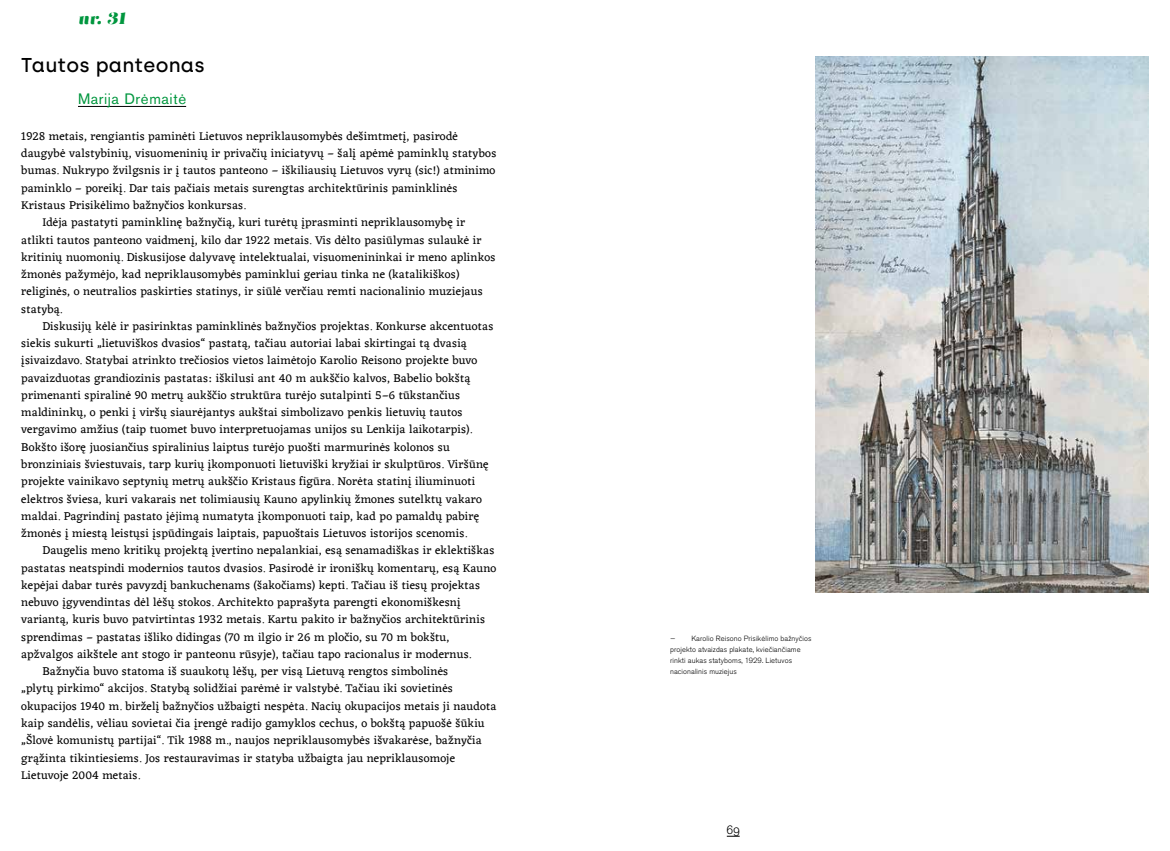
<style>
.page{position:relative;width:1170px;height:851px;background:#fff}
.page>*{position:absolute;margin:0;border:0;box-sizing:border-box;transform-origin:0 0}
.t1{font:500 20px "Archia";letter-spacing:.01em;color:#000}
.t2{font:16.25px "Salome Fine Italic 0 wt";color:#00963e}
.t3{font:15px "Akzidenz Grotesk Pro";letter-spacing:.04em;color:#00963e}
.t4{font:300 12.5px "Akzidenz Grotesk Pro";color:#000}
.t5{font:11.88px "Eczar";letter-spacing:.02em;color:#000}
.t6{font:300 7.5px/11.2px "Akzidenz Grotesk Pro";letter-spacing:.01em;color:#000}
</style>
<div class="page">
<hr style="left:78px;top:106px;width:108px;height:1px;background:#000">
<img style="left:815px;top:57px;width:333px;height:535px">
<svg style="left:726px;top:835px;width:13px;height:1px"></svg>
<h2 class="t2" style="left:78px;top:8px;width:49px">nr. 31</h2>
<h1 class="t1" style="left:21px;top:53px;width:185px">Tautos panteonas</h1>
<p class="t3" style="left:78px;top:89px;width:110px">Marija Drėmaitė</p>
<p class="t5" style="left:21px;top:128px;width:438px">1928 metais, rengiantis paminėti Lietuvos nepriklausomybės dešimtmetį, pasirodė</p>
<p class="t5" style="left:21px;top:145px;width:476px">daugybė valstybinių, visuomeninių ir privačių iniciatyvų – šalį apėmė paminklų statybos</p>
<p class="t5" style="left:21px;top:162px;width:475px">bumas. Nukrypo žvilgsnis ir į tautos panteono – iškiliausių Lietuvos vyrų (sic!) atminimo</p>
<p class="t5" style="left:21px;top:180px;width:437px">paminklo – poreikį. Dar tais pačiais metais surengtas architektūrinis paminklinės</p>
<p class="t5" style="left:21px;top:197px;width:226px">Kristaus Prisikėlimo bažnyčios konkursas.</p>
<p class="t5" style="left:43px;top:214px;width:424px">Idėja pastatyti paminklinę bažnyčią, kuri turėtų įprasminti nepriklausomybę ir</p>
<p class="t5" style="left:21px;top:231px;width:461px">atlikti tautos panteono vaidmenį, kilo dar 1922 metais. Vis dėlto pasiūlymas sulaukė ir</p>
<p class="t5" style="left:21px;top:249px;width:475px">kritinių nuomonių. Diskusijose dalyvavę intelektualai, visuomenininkai ir meno aplinkos</p>
<p class="t5" style="left:21px;top:266px;width:439px">žmonės pažymėjo, kad nepriklausomybės paminklui geriau tinka ne (katalikiškos)</p>
<p class="t5" style="left:21px;top:283px;width:463px">religinės, o neutralios paskirties statinys, ir siūlė verčiau remti nacionalinio muziejaus</p>
<p class="t5" style="left:21px;top:300px;width:42px">statybą.</p>
<p class="t5" style="left:43px;top:318px;width:452px">Diskusijų kėlė ir pasirinktas paminklinės bažnyčios projektas. Konkurse akcentuotas</p>
<p class="t5" style="left:21px;top:335px;width:447px">siekis sukurti „lietuviškos dvasios“ pastatą, tačiau autoriai labai skirtingai tą dvasią</p>
<p class="t5" style="left:21px;top:352px;width:457px">įsivaizdavo. Statybai atrinkto trečiosios vietos laimėtojo Karolio Reisono projekte buvo</p>
<p class="t5" style="left:21px;top:369px;width:450px">pavaizduotas grandiozinis pastatas: iškilusi ant 40 m aukščio kalvos, Babelio bokštą</p>
<p class="t5" style="left:21px;top:387px;width:440px">primenanti spiralinė 90 metrų aukščio struktūra turėjo sutalpinti 5–6 tūkstančius</p>
<p class="t5" style="left:21px;top:404px;width:442px">maldininkų, o penki į viršų siaurėjantys aukštai simbolizavo penkis lietuvių tautos</p>
<p class="t5" style="left:21px;top:421px;width:452px">vergavimo amžius (taip tuomet buvo interpretuojamas unijos su Lenkija laikotarpis).</p>
<p class="t5" style="left:21px;top:438px;width:430px">Bokšto išorę juosiančius spiralinius laiptus turėjo puošti marmurinės kolonos su</p>
<p class="t5" style="left:21px;top:456px;width:469px">bronziniais šviestuvais, tarp kurių įkomponuoti lietuviški kryžiai ir skulptūros. Viršūnę</p>
<p class="t5" style="left:21px;top:473px;width:455px">projekte vainikavo septynių metrų aukščio Kristaus figūra. Norėta statinį iliuminuoti</p>
<p class="t5" style="left:21px;top:490px;width:462px">elektros šviesa, kuri vakarais net tolimiausių Kauno apylinkių žmones sutelktų vakaro</p>
<p class="t5" style="left:21px;top:507px;width:459px">maldai. Pagrindinį pastato įėjimą numatyta įkomponuoti taip, kad po pamaldų pabirę</p>
<p class="t5" style="left:21px;top:525px;width:447px">žmonės į miestą leistųsi įspūdingais laiptais, papuoštais Lietuvos istorijos scenomis.</p>
<p class="t5" style="left:43px;top:542px;width:453px">Daugelis meno kritikų projektą įvertino nepalankiai, esą senamadiškas ir eklektiškas</p>
<p class="t5" style="left:21px;top:559px;width:476px">pastatas neatspindi modernios tautos dvasios. Pasirodė ir ironiškų komentarų, esą Kauno</p>
<p class="t5" style="left:21px;top:576px;width:460px">kepėjai dabar turės pavyzdį bankuchenams (šakočiams) kepti. Tačiau iš tiesų projektas</p>
<p class="t5" style="left:21px;top:594px;width:441px">nebuvo įgyvendintas dėl lėšų stokos. Architekto paprašyta parengti ekonomiškesnį</p>
<p class="t5" style="left:21px;top:611px;width:465px">variantą, kuris buvo patvirtintas 1932 metais. Kartu pakito ir bažnyčios architektūrinis</p>
<p class="t5" style="left:21px;top:628px;width:429px">sprendimas – pastatas išliko didingas (70 m ilgio ir 26 m pločio, su 70 m bokštu,</p>
<p class="t5" style="left:21px;top:645px;width:451px">apžvalgos aikštele ant stogo ir panteonu rūsyje), tačiau tapo racionalus ir modernus.</p>
<p class="t5" style="left:43px;top:663px;width:407px">Bažnyčia buvo statoma iš suaukotų lėšų, per visą Lietuvą rengtos simbolinės</p>
<p class="t5" style="left:21px;top:680px;width:433px">„plytų pirkimo“ akcijos. Statybą solidžiai parėmė ir valstybė. Tačiau iki sovietinės</p>
<p class="t5" style="left:21px;top:697px;width:476px">okupacijos 1940 m. birželį bažnyčios užbaigti nespėta. Nacių okupacijos metais ji naudota</p>
<p class="t5" style="left:21px;top:714px;width:465px">kaip sandėlis, vėliau sovietai čia įrengė radijo gamyklos cechus, o bokštą papuošė šūkiu</p>
<p class="t5" style="left:21px;top:732px;width:462px">„Šlovė komunistų partijai“. Tik 1988 m., naujos nepriklausomybės išvakarėse, bažnyčia</p>
<p class="t5" style="left:21px;top:749px;width:435px">grąžinta tikintiesiems. Jos restauravimas ir statyba užbaigta jau nepriklausomoje</p>
<p class="t5" style="left:21px;top:766px;width:120px">Lietuvoje 2004 metais.</p>
<p class="t6" style="left:670px;top:632px;width:143px;text-indent:21px">Karolio Reisono Prisikėlimo bažnyčios projekto atvaizdas plakate, kviečiančiame rinkti aukas statyboms, 1929. Lietuvos nacionalinis muziejus</p>
<p class="t6" style="left:670px;top:632px;width:7px">−</p>
<p class="t4" style="left:726px;top:821px;width:14px">69</p>
</div>
